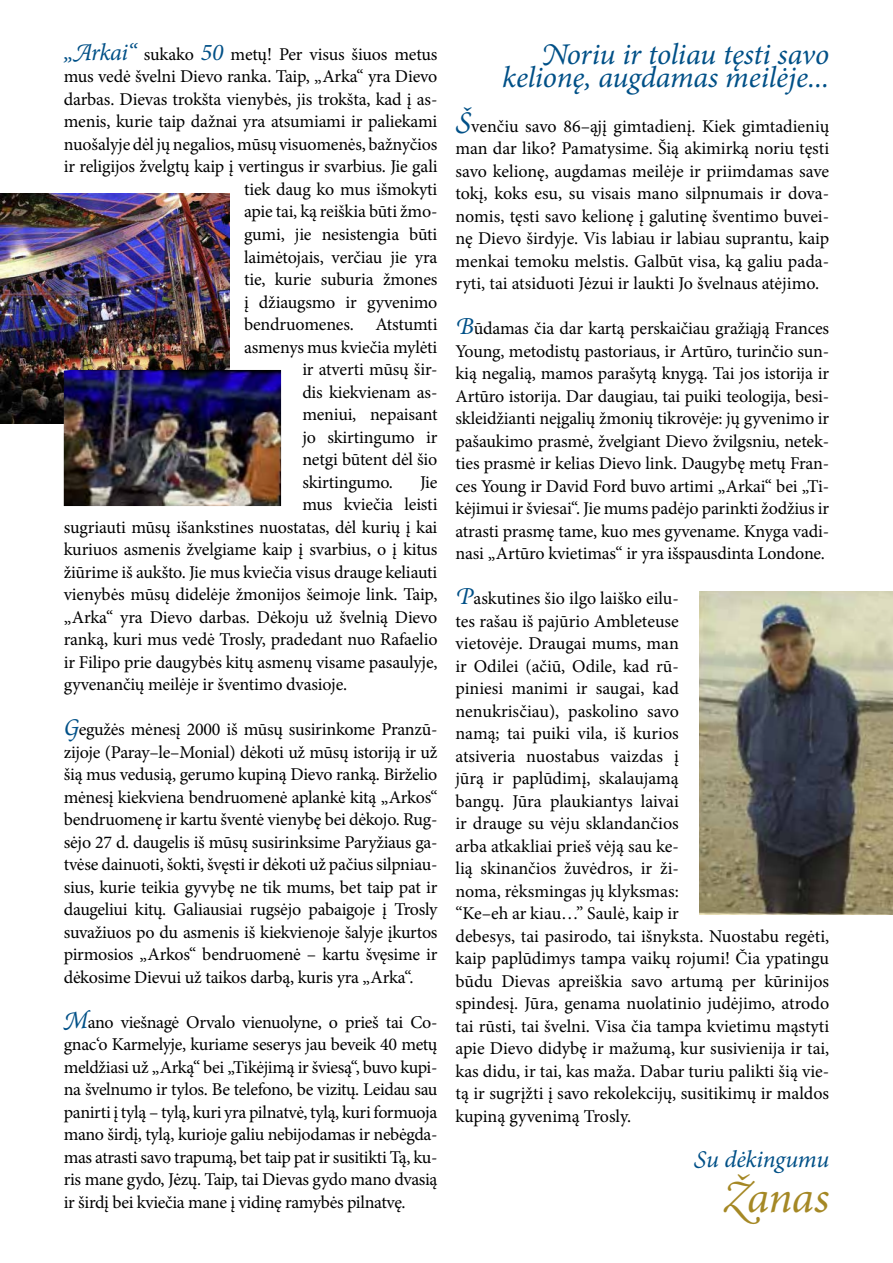
<style>
.page{position:relative;width:893px;height:1263px;background:#fff}
.page>*{position:absolute;margin:0;border:0;box-sizing:border-box;transform-origin:0 0}
.t1{font:italic 45px "Minion Pro";color:#a58825}
.t2{font:italic 30px/22.5px "Minion Pro";letter-spacing:-.01em;color:#005087;text-align:right}
.t3{font:italic 24px "Minion Pro";letter-spacing:-.015em;color:#005087}
.t4{font:18px/22.5px "Minion Pro";letter-spacing:-.01em;color:#000;text-align:justify}
.s1{font-style:italic;font-size:24px;color:#005087}
.s2{font-style:italic;font-size:30px;color:#005087}
.s3{font-family:"Adobe Garamond Pro"}
</style>
<div class="page">
<img style="left:0;top:193px;width:230px;height:230px">
<img style="left:64px;top:370px;width:217px;height:136px">
<img style="left:699px;top:591px;width:194px;height:323px">
<p class="t4" style="left:64px;top:43px;width:375px"><span class="s1">„Arkai“</span> sukako <span class="s1">50</span> metų! Per visus šiuos metus</p>
<p class="t4" style="left:64px;top:66px;width:375px">mus vedė švelni Dievo ranka. Taip, „Arka“ yra Dievo</p>
<p class="t4" style="left:64px;top:88px;width:375px">darbas. Dievas trokšta vienybės, jis trokšta, kad į as-</p>
<p class="t4" style="left:64px;top:111px;width:375px">menis, kurie taip dažnai yra atsumiami ir paliekami</p>
<p class="t4" style="left:64px;top:133px;width:375px">nuošalyje dėl jų negalios, mūsų visuomenės, bažnyčios</p>
<p class="t4" style="left:64px;top:156px;width:375px">ir religijos žvelgtų kaip į vertingus ir svarbius. Jie gali</p>
<p class="t4" style="left:244px;top:178px;width:195px">tiek daug ko mus išmokyti</p>
<p class="t4" style="left:244px;top:201px;width:195px">apie tai, ką reiškia būti žmo-</p>
<p class="t4" style="left:244px;top:223px;width:195px">gumi, jie nesistengia būti</p>
<p class="t4" style="left:244px;top:246px;width:195px">laimėtojais, verčiau jie yra</p>
<p class="t4" style="left:244px;top:268px;width:195px">tie, kurie suburia žmones</p>
<p class="t4" style="left:244px;top:291px;width:195px">į džiaugsmo ir gyvenimo</p>
<p class="t4" style="left:244px;top:313px;width:195px">bendruomenes. Atstumti</p>
<p class="t4" style="left:244px;top:336px;width:195px">asmenys mus kviečia mylėti</p>
<p class="t4" style="left:302px;top:358px;width:137px">ir atverti mūsų šir-</p>
<p class="t4" style="left:302px;top:381px;width:137px">dis kiekvienam as-</p>
<p class="t4" style="left:302px;top:403px;width:137px">meniui, nepaisant</p>
<p class="t4" style="left:302px;top:426px;width:137px">jo skirtingumo ir</p>
<p class="t4" style="left:302px;top:448px;width:137px">netgi būtent dėl šio</p>
<p class="t4" style="left:302px;top:471px;width:92px">skirtingumo.</p>
<p class="t4" style="left:420px;top:471px;width:19px">Jie</p>
<p class="t4" style="left:302px;top:493px;width:137px">mus kviečia leisti</p>
<p class="t4" style="left:64px;top:516px;width:375px">sugriauti mūsų išankstines nuostatas, dėl kurių į kai</p>
<p class="t4" style="left:64px;top:538px;width:375px">kuriuos asmenis žvelgiame kaip į svarbius, o į kitus</p>
<p class="t4" style="left:64px;top:561px;width:375px">žiūrime iš aukšto. Jie mus kviečia visus drauge keliauti</p>
<p class="t4" style="left:64px;top:583px;width:375px">vienybės mūsų didelėje žmonijos šeimoje link. Taip,</p>
<p class="t4" style="left:64px;top:606px;width:375px">„Arka“ yra Dievo darbas. Dėkoju už švelnią Dievo</p>
<p class="t4" style="left:64px;top:628px;width:375px">ranką, kuri mus vedė Trosly, pradedant nuo Rafaelio</p>
<p class="t4" style="left:64px;top:651px;width:375px">ir Filipo prie daugybės kitų asmenų visame pasaulyje,</p>
<p class="t4" style="left:64px;top:673px;width:285px">gyvenančių meilėje ir šventimo dvasioje.</p>
<p class="t4" style="left:64px;top:718px;width:375px"><span class="s1">G</span>egužės mėnesį 2000 iš mūsų susirinkome Pranzū&shy;zijoje (Paray–le–Monial) dėkoti už mūsų istoriją ir už šią mus vedusią, gerumo kupiną Dievo ranką. Birželio mėnesį kiekviena bendruomenė aplankė kitą „Arkos“ bendruomenę ir kartu šventė vienybę bei dėkojo. Rug&shy;sėjo 27 d. daugelis iš mūsų susirinksime Paryžiaus ga&shy;tvėse dainuoti, šokti, švęsti ir dėkoti už pačius silpniau&shy;sius, kurie teikia gyvybę ne tik mums, bet taip pat ir daugeliui kitų. Galiausiai rugsėjo pabaigoje į Trosly suvažiuos po du asmenis iš kiekvienoje šalyje įkurtos pirmosios „Arkos“ bendruomenė – kartu švęsime ir dėkosime Dievui už taikos darbą, kuris yra „Arka“.</p>
<p class="t4" style="left:64px;top:1011px;width:375px"><span class="s1">M</span>ano viešnagė Orvalo vienuolyne, o prieš tai Co&shy;gnac‘o Karmelyje, kuriame seserys jau beveik 40 metų meldžiasi už „Arką“ bei „Tikėjimą ir šviesą“, buvo kupi&shy;na švelnumo ir tylos. Be telefono, be vizitų. Leidau sau panirti į tylą – tylą, kuri yra pilnatvė, tylą, kuri formuoja mano širdį, tylą, kurioje galiu nebijodamas ir nebėgda&shy;mas atrasti savo trapumą, bet taip pat ir susitikti Tą, ku&shy;ris mane gydo, Jėzų. Taip, tai Dievas gydo mano dvasią ir širdį bei kviečia mane į vidinę ramybės pilnatvę.</p>
<h2 class="t2" style="left:502px;top:43px;width:328px">Noriu ir toliau tęsti savo kelionę, augdamas meilėje...</h2>
<p class="t4" style="left:455px;top:115px;width:375px"><span class="s2">Š</span>venčiu savo 86–ąjį gimtadienį. Kiek gimtadienių man dar liko? Pamatysime. Šią akimirką noriu tęsti savo kelionę, augdamas meilėje ir priimdamas save tokį, koks esu, su visais mano silpnumais ir dova&shy;nomis, tęsti savo kelionę į galutinę šventimo buvei&shy;nę Dievo širdyje. Vis labiau ir labiau suprantu, kaip menkai temoku melstis. Galbūt visa, ką galiu pada&shy;ryti, tai atsiduoti Jėzui ir laukti Jo švelnaus atėjimo.</p>
<p class="t4" style="left:455px;top:317px;width:375px"><span class="s1">B</span>ūdamas čia dar kartą perskaičiau gražiąją Frances Young, metodistų pastoriaus, ir Artūro, turinčio sun&shy;kią negalią, mamos parašytą knygą. Tai jos istorija ir Artūro istorija. Dar daugiau, tai puiki teologija, besi&shy;skleidžianti neįgalių žmonių tikrovėje: jų gyvenimo ir pašaukimo prasmė, žvelgiant Dievo žvilgsniu, netek&shy;ties prasmė ir kelias Dievo link. Daugybę metų Fran&shy;ces Young ir David Ford buvo artimi „Arkai“ bei „Ti&shy;kėjimui ir šviesai“. Jie mums padėjo parinkti žodžius ir atrasti prasmę tame, kuo mes gyvename. Knyga vadi&shy;nasi „Artūro kvietimas“ ir yra išspausdinta Londone.</p>
<p class="t4" style="left:455px;top:587px;width:375px;text-align:left"><span class="s1">P</span>askutines šio ilgo laiško eilu-<br>tes rašau iš pajūrio Ambleteuse<br>vietovėje. Draugai mums, man<br>ir Odilei (ačiū, Odile, kad rū-<br>piniesi manimi ir saugai, kad<br>nenukrisčiau), paskolino savo<br>namą; tai puiki vila, iš kurios<br>atsiveria nuostabus vaizdas į<br>jūrą ir paplūdimį, skalaujamą<br>bangų. Jūra plaukiantys laivai<br>ir drauge su vėju sklandančios<br>arba atkakliai prieš vėją sau ke-<br>lią skinančios žuvėdros, ir ži-<br>noma, rėksmingas jų klyksmas:<br>“Ke–eh ar kiau…” Saulė, kaip ir<br>debesys, tai pasirodo, tai išnyksta. Nuostabu regėti, kaip paplūdimys tampa vaikų rojumi! Čia ypatingu būdu Dievas apreiškia savo artumą per kūrinijos spindesį. Jūra, genama nuolatinio judėjimo, atrodo tai rūsti, tai švelni. Visa čia tampa kvietimu mąstyti apie Dievo didybę ir mažumą, kur susivienija ir tai, kas didu, ir tai, kas maža. Dabar turiu palikti šią vie&shy;tą ir sugrįžti į savo rekolekcijų, susitikimų ir maldos kupiną gyvenimą Trosly.</p>
<h3 class="t3" style="left:694px;top:1143px;width:137px">Su dėkingumu</h3>
<h1 class="t1" style="left:723px;top:1167px;width:108px"><span class="s3">Ž</span>anas</h1>
</div>
